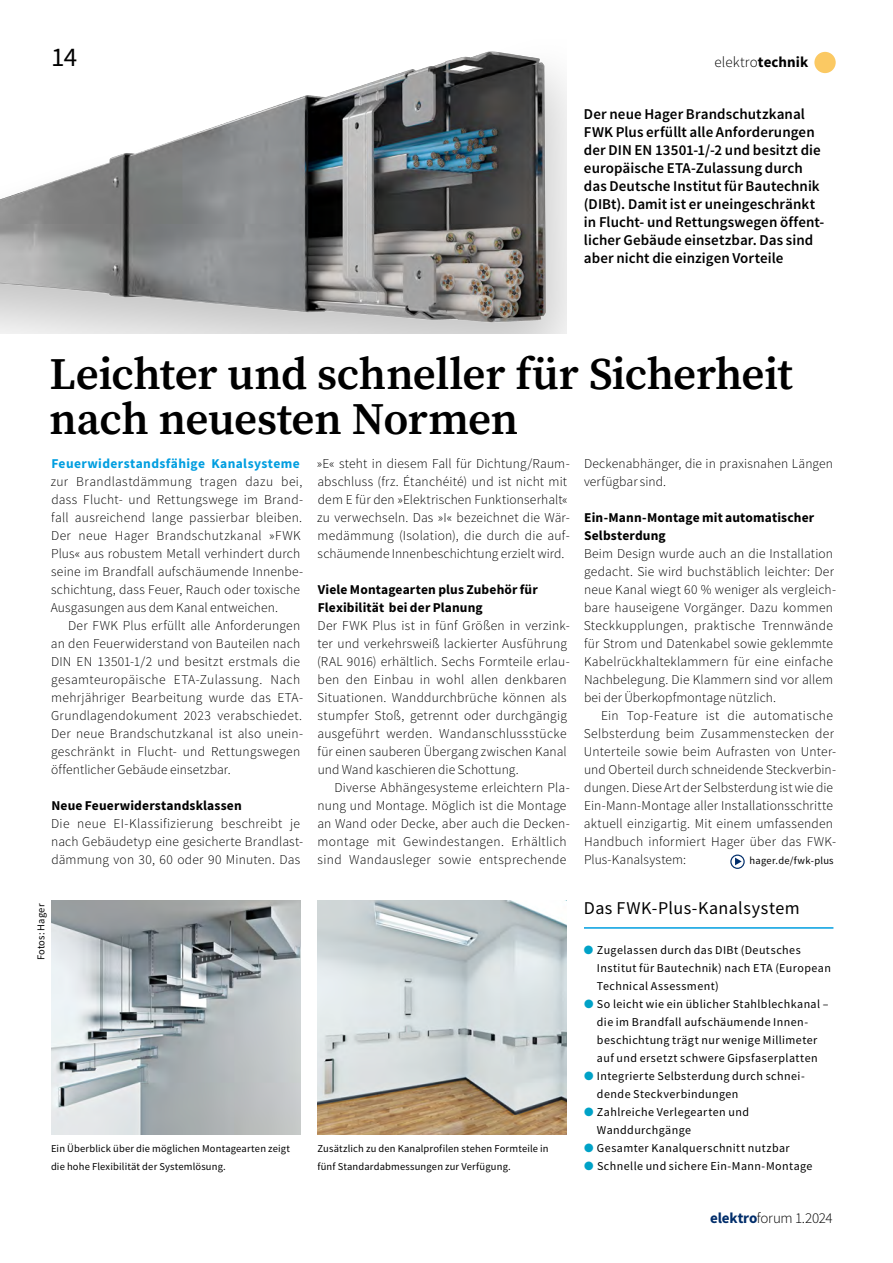
<style>
.page{position:relative;width:893px;height:1263px;background:#fff}
.page>*{position:absolute;margin:0;border:0;box-sizing:border-box;transform-origin:0 0}
.t1{font:600 45px/45px "Source Serif Pro";letter-spacing:-.015em;color:#000}
.t2{font:27px "Source Sans Pro";color:#000}
.t3{font:18px "Source Sans Pro";letter-spacing:.025em;color:#000}
.t4{font:600 15px/18px "Source Sans Pro";letter-spacing:.005em;color:#000}
.t5{font:300 15px "Source Sans Pro";letter-spacing:-.025em;color:#000}
.t6{font:300 15px "Source Sans Pro";letter-spacing:-.005em;color:#000}
.t7{font:300 13.5px/18px "Source Sans Pro";letter-spacing:.015em;color:#000}
.t8{font:700 13.5px/18px "Source Sans Pro";letter-spacing:.01em;color:#000}
.t9{font:700 13.5px "Source Sans Pro";letter-spacing:.03em;color:#009ee0}
.t10{font:12px/18px "Source Sans Pro";letter-spacing:.035em;color:#000}
.t11{font:10.5px/18px "Source Sans Pro";letter-spacing:.015em;color:#000}
.s1{font-weight:700}
.s2{color:#00a2c7}
.s3{font-weight:700;color:#002d6a}
</style>
<div class="page">
<div style="left:814px;top:52px;width:22px;height:21px;background:#fbc963;border-radius:50%"></div>
<img style="left:0;top:51px;width:567px;height:282px">
<img style="left:51px;top:900px;width:249px;height:234px">
<img style="left:317px;top:900px;width:250px;height:234px">
<hr style="left:584px;top:927px;width:249px;height:2px;background:#009ee0">
<svg style="left:735px;top:857px;width:7px;height:8px"></svg>
<div style="left:730px;top:854px;width:15px;height:15px;border:1px solid #002d6a;border-radius:50%"></div>
<h2 class="t2" style="left:51px;top:40px;width:28px">14</h2>
<p class="t6" style="left:715px;top:53px;width:95px">elektro<span class="s1">technik</span></p>
<p class="t4" style="left:584px;top:106px;width:242px">Der neue Hager Brandschutzkanal FWK Plus erfüllt alle Anforderungen der DIN EN 13501-1/-2 und besitzt die europäische ETA-Zulassung durch das Deutsche Institut für Bautechnik (DIBt). Damit ist er uneingeschränkt in Flucht- und Rettungswegen öffent&shy;licher Gebäude einsetzbar. Das sind aber nicht die einzigen Vorteile</p>
<h1 class="t1" style="left:49px;top:351px;width:745px">Leichter und schneller für Sicherheit nach neuesten Normen</h1>
<p class="t9" style="left:51px;top:454px;width:250px">Feuerwiderstandsfähige Kanalsysteme</p>
<p class="t7" style="left:51px;top:473px;width:254px">zur Brandlastdämmung tragen dazu bei, dass Flucht- und Rettungswege im Brand&shy;fall ausreichend lange passierbar bleiben.<br>Der neue Hager Brandschutzkanal »FWK Plus« aus robustem Metall verhindert durch seine im Brandfall aufschäumende Innenbe&shy;schichtung, dass Feuer, Rauch oder toxische Ausgasungen aus dem Kanal entweichen.</p>
<p class="t7" style="left:51px;top:617px;width:254px;text-indent:17px">Der FWK Plus erfüllt alle Anforderungen an den Feuerwiderstand von Bauteilen nach DIN EN 13501-1/2 und besitzt erstmals die gesamteuropäische ETA-Zulassung. Nach mehrjähriger Bearbeitung wurde das ETA-Grundlagendokument 2023 verabschiedet.<br>Der neue Brandschutzkanal ist also unein&shy;geschränkt in Flucht- und Rettungswegen öffentlicher Gebäude einsetzbar.</p>
<p class="t8" style="left:51px;top:796px;width:192px">Neue Feuerwiderstandsklassen</p>
<p class="t7" style="left:51px;top:815px;width:253px">Die neue EI-Klassifizierung beschreibt je nach Gebäudetyp eine gesicherte Brandlast&shy;dämmung von 30, 60 oder 90 Minuten. Das</p>
<p class="t11" style="left:32px;top:960px;width:58px;rotate:-90deg">Fotos: Hager</p>
<p class="t7" style="left:317px;top:455px;width:254px">»E« steht in diesem Fall für Dichtung/Raum&shy;abschluss (frz. Étanchéité) und ist nicht mit dem E für den »Elektrischen Funktionserhalt« zu verwechseln. Das »I« bezeichnet die Wär&shy;medämmung (Isolation), die durch die auf&shy;schäumende Innenbeschichtung erzielt wird.</p>
<p class="t8" style="left:318px;top:580px;width:222px">Viele Montagearten plus Zubehör für<br>Flexibilität bei der Planung</p>
<p class="t7" style="left:317px;top:616px;width:254px">Der FWK Plus ist in fünf Größen in verzink&shy;ter und verkehrsweiß lackierter Ausführung (RAL 9016) erhältlich. Sechs Formteile erlau&shy;ben den Einbau in wohl allen denkbaren Situationen. Wanddurchbrüche können als stumpfer Stoß, getrennt oder durchgängig ausgeführt werden. Wandanschlussstücke für einen sauberen Übergang zwischen Kanal und Wand kaschieren die Schottung.</p>
<p class="t7" style="left:317px;top:778px;width:254px;text-indent:17px">Diverse Abhängesysteme erleichtern Pla&shy;nung und Montage. Möglich ist die Montage an Wand oder Decke, aber auch die Decken&shy;montage mit Gewindestangen. Erhältlich sind Wandausleger sowie entsprechende</p>
<p class="t11" style="left:51px;top:1139px;width:241px">Ein Überblick über die möglichen Montagearten zeigt die hohe Flexibilität der Systemlösung.</p>
<p class="t11" style="left:317px;top:1139px;width:233px">Zusätzlich zu den Kanalprofilen stehen Formteile in fünf Standardabmessungen zur Verfügung.</p>
<p class="t7" style="left:584px;top:454px;width:251px">Deckenabhänger, die in praxisnahen Längen verfügbar sind.</p>
<p class="t8" style="left:584px;top:508px;width:232px">Ein-Mann-Montage mit automatischer<br>Selbsterdung</p>
<p class="t7" style="left:584px;top:544px;width:254px">Beim Design wurde auch an die Installation gedacht. Sie wird buchstäblich leichter: Der neue Kanal wiegt 60 % weniger als vergleich&shy;bare hauseigene Vorgänger. Dazu kommen Steckkupplungen, praktische Trennwände für Strom und Datenkabel sowie geklemmte Kabelrückhalteklammern für eine einfache Nachbelegung. Die Klammern sind vor allem bei der Überkopfmontage nützlich.</p>
<p class="t7" style="left:584px;top:706px;width:254px;text-indent:17px">Ein Top-Feature ist die automatische Selbsterdung beim Zusammenstecken der Unterteile sowie beim Aufrasten von Unter&shy;und Oberteil durch schneidende Steckverbin&shy;dungen. Diese Art der Selbsterdung ist wie die Ein-Mann-Montage aller Installationsschritte aktuell einzigartig. Mit einem umfassenden Handbuch informiert Hager über das FWK-Plus-Kanalsystem:</p>
<p class="t11" style="left:750px;top:851px;width:86px">hager.de/fwk-plus</p>
<h3 class="t3" style="left:584px;top:896px;width:217px">Das FWK-Plus-Kanalsystem</h3>
<p class="t10" style="left:597px;top:941px;width:235px;text-indent:-13px"><span class="s2">●</span> Zugelassen durch das DIBt (Deutsches<br>Institut für Bautechnik) nach ETA (European<br>Technical Assessment)</p>
<p class="t10" style="left:597px;top:995px;width:233px;text-indent:-13px"><span class="s2">●</span> So leicht wie ein üblicher Stahlblechkanal – die im Brandfall aufschäumende Innen&shy;beschichtung trägt nur wenige Millimeter auf und ersetzt schwere Gipsfaserplatten</p>
<p class="t10" style="left:597px;top:1067px;width:209px;text-indent:-13px"><span class="s2">●</span> Integrierte Selbsterdung durch schnei&shy;dende Steckverbindungen</p>
<p class="t10" style="left:597px;top:1103px;width:154px;text-indent:-13px"><span class="s2">●</span> Zahlreiche Verlegearten und<br>Wanddurchgänge</p>
<p class="t10" style="left:584px;top:1139px;width:207px"><span class="s2">●</span> Gesamter Kanalquerschnitt nutzbar</p>
<p class="t10" style="left:584px;top:1157px;width:230px"><span class="s2">●</span> Schnelle und sichere Ein-Mann-Montage</p>
<p class="t5" style="left:710px;top:1209px;width:124px"><span class="s3">elektro</span>forum 1.2024</p>
</div>
